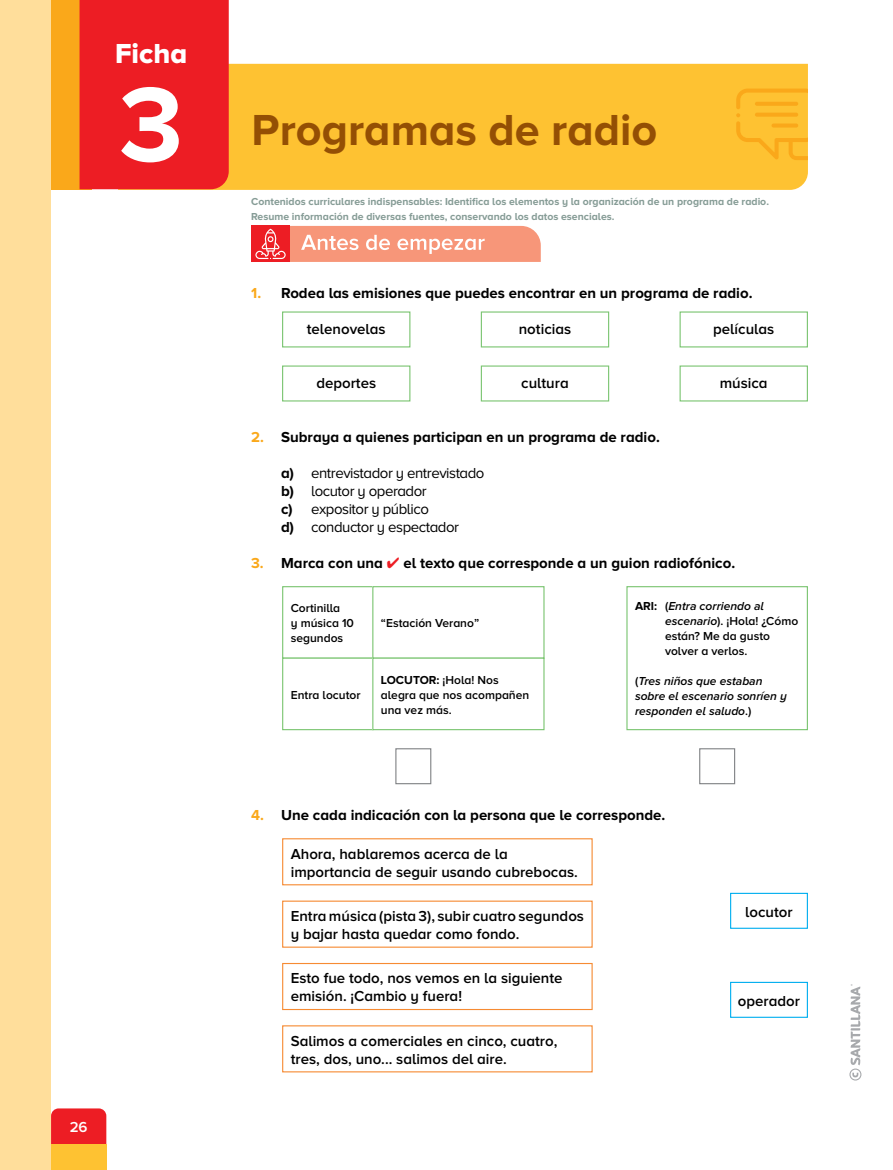
<style>
.page{position:relative;width:893px;height:1170px;background:#fff}
.page>*{position:absolute;margin:0;border:0;box-sizing:border-box;transform-origin:0 0}
.t1{font:700 109.5px "Proxima Nova A";color:#fff}
.t2{font:700 45px "Proxima Nova A";color:#944f04}
.t3{font:28.5px "Proxima Nova A Extrabld";color:#fff}
.t4{font:600 15px/18px "Proxima Nova A";color:#000}
.t5{font:700 15px "Proxima Nova A";color:#000}
.t6{font:15px/18px "Proxima Nova A";letter-spacing:-.03em;color:#000}
.t7{font:600 15px "Proxima Nova A";color:#fff}
.t8{font:600 12px/15px "Proxima Nova A";color:#000}
.t9{font:italic 600 12px/15px "Proxima Nova A";color:#000}
.t10{font:700 10.5px/15px "Proxima Nova A";color:#869c96}
.s1{color:#faa81a}
.s2{font-weight:700}
.s3{color:#ed1d24}
.s4{font-style:italic}
.s5{font-style:normal}
</style>
<div class="page">
<div style="left:0;top:0;width:51px;height:1169px;background:#ffde9b"></div>
<div style="left:118px;top:64px;width:690px;height:126px;background:#fec232"></div>
<svg style="left:736px;top:89px;width:72px;height:82px;background:#fdbc2c"></svg>
<div style="left:51px;top:0;width:41px;height:189px;background:#faa81a"></div>
<div style="left:80px;top:0;width:149px;height:189px;background:#ed1d24"></div>
<div style="left:51px;top:1108px;width:55px;height:36px;background:#ed1d24"></div>
<div style="left:51px;top:1144px;width:55px;height:25px;background:#fec232"></div>
<svg style="left:251px;top:226px;width:290px;height:36px;background:#f6937e"></svg>
<div style="left:282px;top:311px;width:128px;height:36px;border:1px solid #7ac470"></div>
<div style="left:730px;top:892px;width:78px;height:36px;border:1px solid #00aeef"></div>
<div style="left:730px;top:981px;width:78px;height:36px;border:1px solid #00aeef"></div>
<div style="left:481px;top:311px;width:128px;height:36px;border:1px solid #7ac470"></div>
<div style="left:679px;top:311px;width:129px;height:36px;border:1px solid #7ac470"></div>
<div style="left:282px;top:365px;width:128px;height:36px;border:1px solid #7ac470"></div>
<div style="left:481px;top:365px;width:128px;height:36px;border:1px solid #7ac470"></div>
<div style="left:679px;top:365px;width:129px;height:36px;border:1px solid #7ac470"></div>
<div style="left:282px;top:838px;width:311px;height:47px;border:1px solid #f68b33"></div>
<div style="left:282px;top:962px;width:311px;height:47px;border:1px solid #f68b33"></div>
<div style="left:282px;top:900px;width:311px;height:47px;border:1px solid #f68b33"></div>
<div style="left:282px;top:586px;width:91px;height:72px;border:1px solid #7ac470"></div>
<div style="left:282px;top:657px;width:91px;height:73px;border:1px solid #7ac470"></div>
<div style="left:372px;top:586px;width:172px;height:72px;border:1px solid #7ac470"></div>
<div style="left:372px;top:657px;width:172px;height:73px;border:1px solid #7ac470"></div>
<div style="left:626px;top:586px;width:182px;height:144px;border:1px solid #7ac470"></div>
<div style="left:395px;top:748px;width:36px;height:36px;background:#fff;border:1px solid #808285"></div>
<div style="left:699px;top:748px;width:36px;height:36px;background:#fff;border:1px solid #808285"></div>
<svg style="left:849px;top:984px;width:12px;height:96px"></svg>
<h3 class="t3" style="left:115px;top:37px;width:74px">Ficha</h3>
<h1 class="t1" style="left:119px;top:62px;width:66px">3</h1>
<p class="t7" style="left:70px;top:1118px;width:19px">26</p>
<h2 class="t2" style="left:252px;top:104px;width:407px">Programas de radio</h2>
<p class="t10" style="left:251px;top:193px;width:519px">Contenidos curriculares indispensables: Identifica los elementos y la organización de un programa de radio.<br>Resume información de diversas fuentes, conservando los datos esenciales.</p>
<p class="t5" style="left:251px;top:284px;width:503px"><span class="s1">1.</span> Rodea las emisiones que puedes encontrar en un programa de radio.</p>
<p class="t4" style="left:307px;top:320px;width:80px">telenovelas</p>
<p class="t4" style="left:519px;top:320px;width:54px">noticias</p>
<p class="t4" style="left:713px;top:320px;width:63px">películas</p>
<p class="t4" style="left:316px;top:374px;width:61px">deportes</p>
<p class="t4" style="left:521px;top:374px;width:49px">cultura</p>
<p class="t4" style="left:720px;top:374px;width:49px">música</p>
<p class="t5" style="left:251px;top:428px;width:410px"><span class="s1">2.</span> Subraya a quienes participan en un programa de radio.</p>
<p class="t6" style="left:281px;top:464px;width:205px"><span class="s2">a)</span> entrevistador y entrevistado <span class="s2">b)</span> locutor y operador<br><span class="s2">c)</span> expositor y público<br><span class="s2">d)</span> conductor y espectador</p>
<p class="t5" style="left:251px;top:554px;width:486px"><span class="s1">3.</span> Marca con una <span class="s3">✔</span> el texto que corresponde a un guion radiofónico.</p>
<p class="t8" style="left:291px;top:600px;width:65px">Cortinilla<br>y música 10 segundos</p>
<p class="t8" style="left:291px;top:687px;width:71px">Entra locutor</p>
<p class="t8" style="left:381px;top:615px;width:100px">“Estación Verano”</p>
<p class="t8" style="left:381px;top:672px;width:150px"><span class="s2">LOCUTOR:</span> ¡Hola! Nos alegra que nos acompañen una vez más.</p>
<p class="t8" style="left:665px;top:598px;width:135px;text-indent:-30px"><span class="s2">ARI:</span> (<span class="s4">Entra corriendo al escenario</span>). ¡Hola! ¿Cómo están? Me da gusto volver a verlos.</p>
<p class="t9" style="left:635px;top:673px;width:153px"><span class="s5">(</span>Tres niños que estaban sobre el escenario sonríen y responden el saludo<span class="s5">.)</span></p>
<p class="t5" style="left:251px;top:806px;width:416px"><span class="s1">4.</span> Une cada indicación con la persona que le corresponde.</p>
<p class="t4" style="left:291px;top:844px;width:289px">Ahora, hablaremos acerca de la importancia de seguir usando cubrebocas.</p>
<p class="t4" style="left:291px;top:906px;width:295px">Entra música (pista 3), subir cuatro segundos y bajar hasta quedar como fondo.</p>
<p class="t4" style="left:291px;top:969px;width:273px">Esto fue todo, nos vemos en la siguiente emisión. ¡Cambio y fuera!</p>
<p class="t4" style="left:291px;top:1031px;width:268px">Salimos a comerciales en cinco, cuatro, tres, dos, uno... salimos del aire.</p>
<p class="t4" style="left:745px;top:902px;width:49px">locutor</p>
<p class="t4" style="left:738px;top:991px;width:64px">operador</p>
</div>
